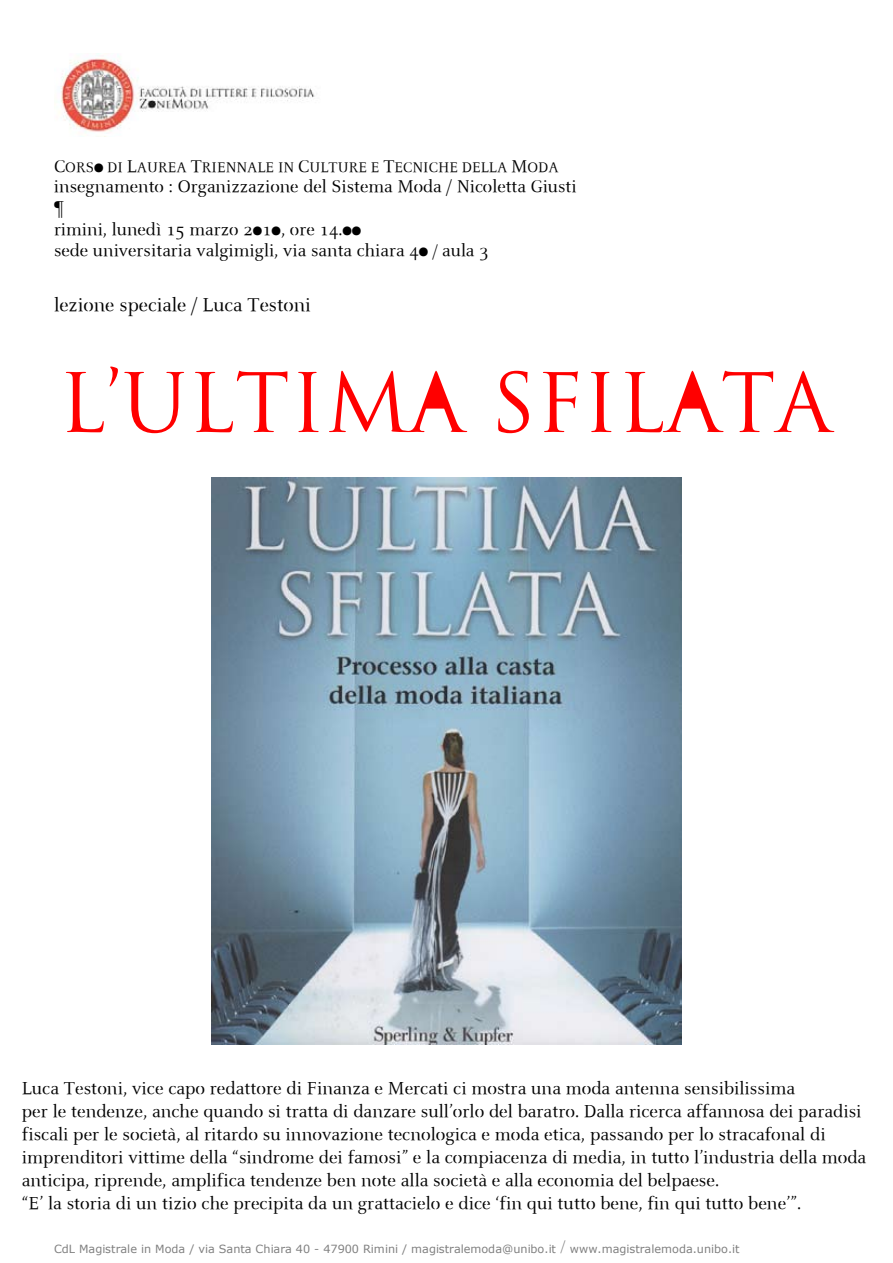
<style>
.page{position:relative;width:893px;height:1263px;background:#fff}
.page>*{position:absolute;margin:0;border:0;box-sizing:border-box;transform-origin:0 0}
.t1{font:79.65px "Trajan Black Hole";color:#f00}
.t2{font:20.55px "Zone Celeste Regularprova 1";color:#000}
.t3{font:19.2px/23px "Zone Celeste Regularprova 1";color:#000}
.t4{font:18.9px/20.4px "Zone Celeste Regularprova 1";color:#000}
.t5{font:15.45px "Zone Celeste Regularprova 1";color:#000}
.t6{font:11.25px "Verdana";color:#808080}
.s1{font-size:18.9px}
.s2{font-size:17.25px}
.s3{font-family:"Times New Roman";font-size:18px}
</style>
<div class="page">
<img style="left:59px;top:53px;width:256px;height:84px">
<img style="left:212px;top:477px;width:469px;height:568px">
<p class="t5" style="left:54px;top:159px;width:506px"><span class="s1">C</span>ORS<span class="s1">0</span> DI <span class="s1">L</span>AUREA <span class="s1">T</span>RIENNALE IN <span class="s1">C</span>ULTURE E <span class="s1">T</span>ECNICHE DELLA <span class="s1">M</span>ODA</p>
<p class="t4" style="left:54px;top:177px;width:524px">insegnamento : Organizzazione del Sistema Moda / Nicoletta Giusti</p>
<p class="t2" style="left:54px;top:197px;width:12px">¶</p>
<p class="t4" style="left:54px;top:220px;width:436px">rimini, lunedì 15 marzo 2010, ore 14.00<br>sede universitaria valgimigli, via santa chiara 40 <span class="s2">/</span> aula 3</p>
<p class="t2" style="left:54px;top:295px;width:258px">lezione speciale / Luca Testoni</p>
<h1 class="t1" style="left:59px;top:355px;width:774px">L’ULTIMA SFILATA</h1>
<p class="t3" style="left:22px;top:1078px;width:846px">Luca Testoni, vice capo redattore di Finanza e Mercati ci mostra una moda antenna sensibilissima<br>per le tendenze, anche quando si tratta di danzare sull’orlo del baratro. Dalla ricerca affannosa dei paradisi fiscali per le società, al ritardo su innovazione tecnologica e moda etica, passando per lo stracafonal di imprenditori vittime della “sindrome dei famosi” e la compiacenza di media, in tutto l’industria della moda anticipa, riprende, amplifica tendenze ben note alla società e alla economia del belpaese.<br>“E’ la storia di un tizio che precipita da un grattacielo e dice ‘fin qui tutto bene, fin qui tutto bene’”.</p>
<p class="t6" style="left:54px;top:1241px;width:687px">CdL Magistrale in Moda / via Santa Chiara 40 - 47900 Rimini / magistralemoda@unibo.it <span class="s3">/</span> www.magistralemoda.unibo.it</p>
</div>
